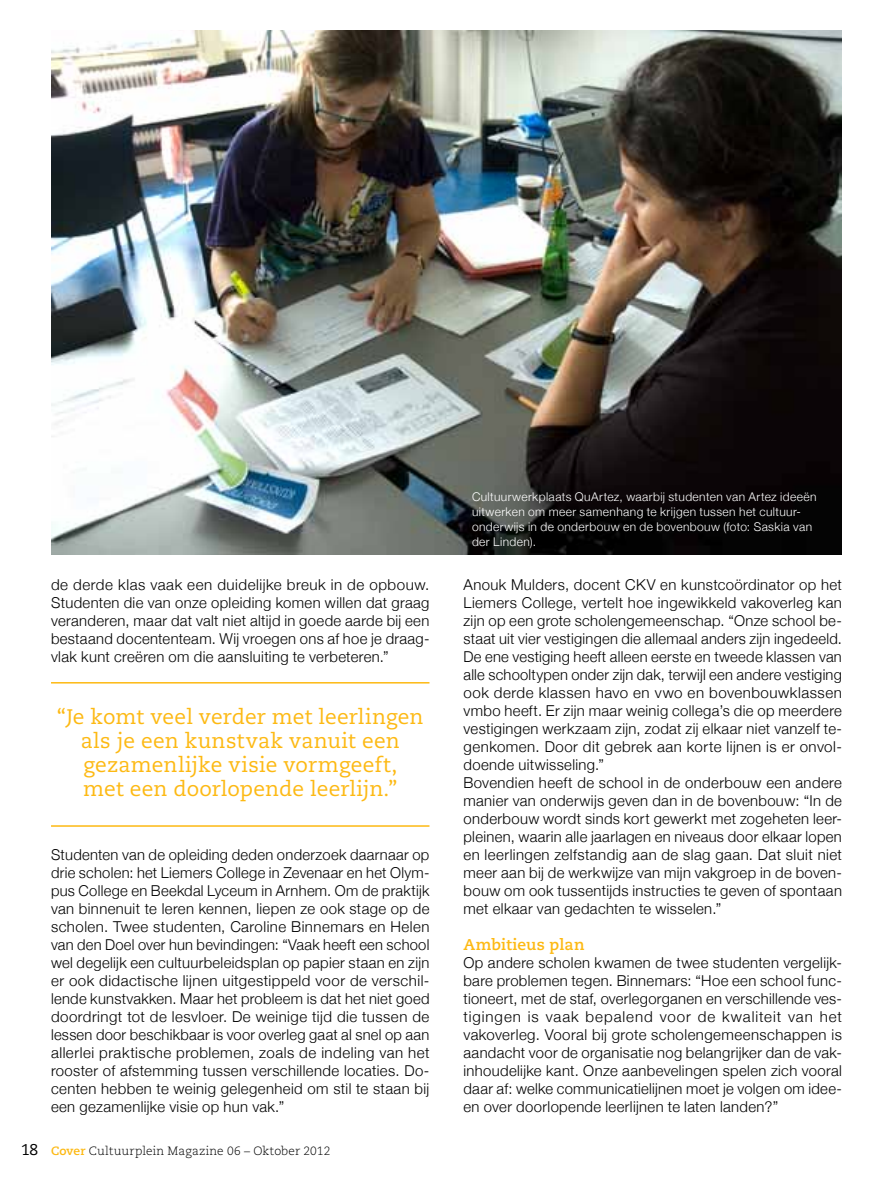
<style>
.page{position:relative;width:893px;height:1191px;background:#fff}
.page>*{position:absolute;margin:0;border:0;box-sizing:border-box;transform-origin:0 0}
.t1{font:21px/24px "Caecilia LT Std";letter-spacing:.005em;color:#fdb913;text-align:center}
.t2{font:700 15.6px "Caecilia LT Std";letter-spacing:.01em;color:#fdb913}
.t3{font:15.6px "Caecilia LT Std";color:#000}
.t4{font:300 15px/18px "Helvetica Neue";letter-spacing:.025em;color:#000;text-align:justify}
.t5{font:300 12px/15px "Helvetica Neue";letter-spacing:.035em;color:#fff}
.t6{font:300 12px "Caecilia LT Std";letter-spacing:.01em;color:#000}
.s1{font-weight:700;color:#fdb913}
</style>
<div class="page">
<hr style="left:51px;top:682px;width:378px;height:1px;background:#fdb913">
<hr style="left:51px;top:825px;width:378px;height:1px;background:#fdb913">
<img style="left:51px;top:31px;width:791px;height:523px">
<p class="t4" style="left:51px;top:575px;width:380px">de derde klas vaak een duidelijke breuk in de opbouw.<br>Studenten die van onze opleiding komen willen dat graag veranderen, maar dat valt niet altijd in goede aarde bij een bestaand docententeam. Wij vroegen ons af hoe je draag&shy;vlak kunt creëren om die aansluiting te verbeteren.”</p>
<h1 class="t1" style="left:57px;top:705px;width:368px">“Je komt veel verder met leerlingen als je een kunstvak vanuit een gezamenlijke visie vormgeeft,<br>met een doorlopende leerlijn.”</h1>
<p class="t3" style="left:21px;top:1141px;width:19px">18</p>
<p class="t4" style="left:51px;top:845px;width:380px">Studenten van de opleiding deden onderzoek daarnaar op drie scholen: het Liemers College in Zevenaar en het Olym&shy;pus College en Beekdal Lyceum in Arnhem. Om de praktijk van binnenuit te leren kennen, liepen ze ook stage op de scholen. Twee studenten, Caroline Binnemars en Helen van den Doel over hun bevindingen: “Vaak heeft een school wel degelijk een cultuurbeleidsplan op papier staan en zijn er ook didactische lijnen uitgestippeld voor de verschil&shy;lende kunstvakken. Maar het probleem is dat het niet goed doordringt tot de lesvloer. De weinige tijd die tussen de lessen door beschikbaar is voor overleg gaat al snel op aan allerlei praktische problemen, zoals de indeling van het rooster of afstemming tussen verschillende locaties. Do&shy;centen hebben te weinig gelegenheid om stil te staan bij een gezamenlijke visie op hun vak.”</p>
<p class="t6" style="left:51px;top:1144px;width:281px"><span class="s1">Cover</span> Cultuurplein Magazine 06 – Oktober 2012</p>
<p class="t5" style="left:472px;top:489px;width:346px">Cultuurwerkplaats QuArtez, waarbij studenten van Artez ideeën uitwerken om meer samenhang te krijgen tussen het cultuur&shy;onderwijs in de onderbouw en de bovenbouw (foto: Saskia van der Linden).</p>
<p class="t4" style="left:463px;top:575px;width:380px;text-align:left">Anouk Mulders, docent CKV en kunstcoördinator op het Liemers College, vertelt hoe ingewikkeld vakoverleg kan zijn op een grote scholengemeenschap. “Onze school be&shy;staat uit vier vestigingen die allemaal anders zijn ingedeeld.<br>De ene vestiging heeft alleen eerste en tweede klassen van alle schooltypen onder zijn dak, terwijl een andere vestiging ook derde klassen havo en vwo en bovenbouwklassen vmbo heeft. Er zijn maar weinig collega’s die op meerdere vestigingen werkzaam zijn, zodat zij elkaar niet vanzelf te&shy;genkomen. Door dit gebrek aan korte lijnen is er onvol&shy;doende uitwisseling.”<br>Bovendien heeft de school in de onderbouw een andere manier van onderwijs geven dan in de bovenbouw: “In de onderbouw wordt sinds kort gewerkt met zogeheten leer&shy;pleinen, waarin alle jaarlagen en niveaus door elkaar lopen en leerlingen zelfstandig aan de slag gaan. Dat sluit niet meer aan bij de werkwijze van mijn vakgroep in de boven&shy;bouw om ook tussentijds instructies te geven of spontaan met elkaar van gedachten te wisselen.”</p>
<p class="t2" style="left:463px;top:935px;width:122px">Ambitieus plan</p>
<p class="t4" style="left:463px;top:953px;width:380px">Op andere scholen kwamen de twee studenten vergelijk&shy;bare problemen tegen. Binnemars: “Hoe een school func&shy;tioneert, met de staf, overlegorganen en verschillende ves&shy;tigingen is vaak bepalend voor de kwaliteit van het vakoverleg. Vooral bij grote scholengemeenschappen is aandacht voor de organisatie nog belangrijker dan de vak&shy;inhoudelijke kant. Onze aanbevelingen spelen zich vooral daar af: welke communicatielijnen moet je volgen om idee&shy;ën over doorlopende leerlijnen te laten landen?”</p>
</div>
